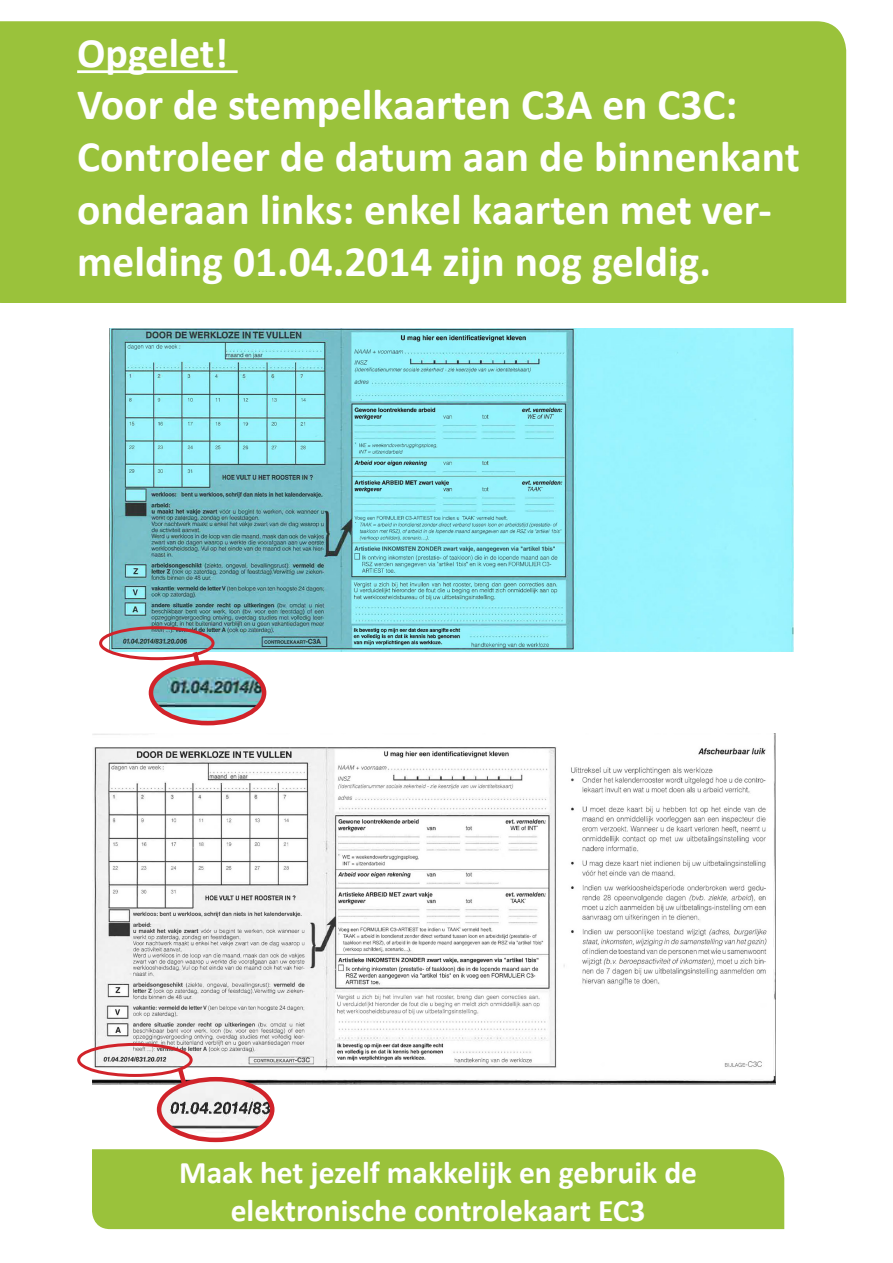
<style>
.page{position:relative;width:893px;height:1263px;background:#fff}
.page>*{position:absolute;margin:0;border:0;box-sizing:border-box;transform-origin:0 0}
.t1{font:700 43.5px/52.2px "Calibri";color:#fff}
.t2{font:700 42px "Calibri";color:#fff}
.t3{font:700 31.5px "Calibri";color:#fff}
</style>
<div class="page">
<div style="left:0;top:21px;width:846px;height:282px;background:#9ac23b"></div>
<hr style="left:77px;top:70px;width:161px;height:3px;background:#fff">
<img style="left:109px;top:328px;width:684px;height:324px">
<div style="left:99px;top:626px;width:116px;height:34px;border:3px solid #d1232a;border-radius:50%"></div>
<svg style="left:189px;top:647px;width:16px;height:15px"></svg>
<img style="left:151px;top:662px;width:113px;height:61px">
<div style="left:149px;top:660px;width:117px;height:65px;border:4px solid #d1232a;border-radius:50%"></div>
<img style="left:92px;top:734px;width:684px;height:350px">
<div style="left:77px;top:1043px;width:116px;height:34px;border:3px solid #d1232a;border-radius:50%"></div>
<img style="left:159px;top:1079px;width:113px;height:61px">
<div style="left:157px;top:1077px;width:117px;height:65px;border:4px solid #d1232a;border-radius:50%"></div>
<svg style="left:174px;top:1062px;width:16px;height:27px"></svg>
<div style="left:92px;top:1149px;width:692px;height:80px;background:#9ac23b"></div>
<p class="t2" style="left:77px;top:26px;width:152px">Opgelet!</p>
<p class="t1" style="left:77px;top:79px;width:724px">Voor de stempelkaarten C3A en C3C:<br>Controleer de datum aan de binnenkant onderaan links: enkel kaarten met ver&shy;melding 01.04.2014 zijn nog geldig.</p>
<p class="t3" style="left:179px;top:1152px;width:519px">Maak het jezelf makkelijk en gebruik de</p>
<p class="t3" style="left:231px;top:1190px;width:416px">elektronische controlekaart EC3</p>
</div>
